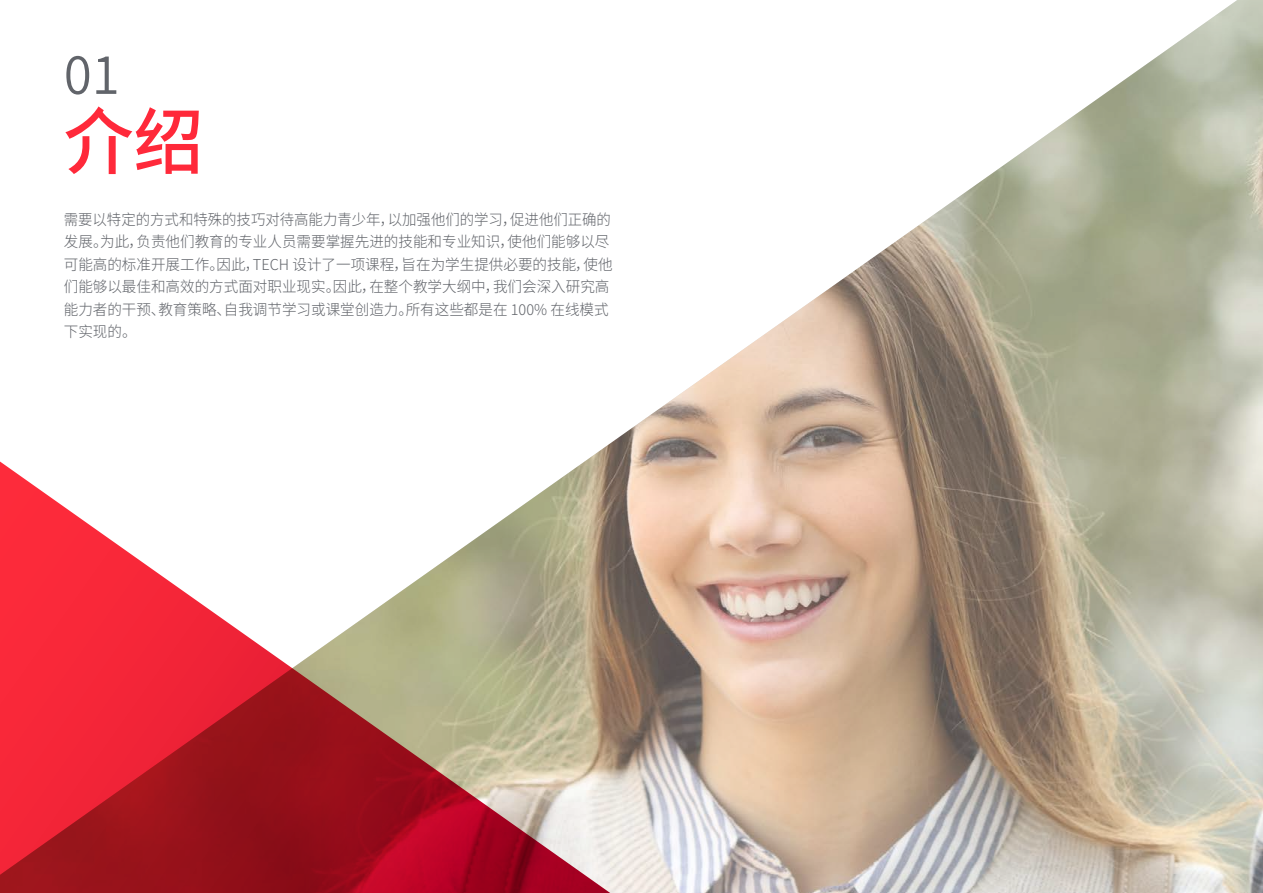
<style>
.page{position:relative;width:1263px;height:893px;background:#fff}
.page>*{position:absolute;margin:0;border:0;box-sizing:border-box;transform-origin:0 0}
.t1{font:500 72px "Source Han Sans CN";color:#ff293a}
.t2{font:52.5px "Source Han Sans CN";color:#61646a}
.t3{font:300 15px/22.5px "Source Han Sans CN";color:#61646a;scale:.96 1}
</style>
<div class="page">
<img style="left:606px;top:0;width:657px;height:893px">
<svg style="left:0;top:446px;width:640px;height:447px"></svg>
<h2 class="t2" style="left:64px;top:45px;width:57px">01</h2>
<h1 class="t1" style="left:64px;top:101px;width:141px">介绍</h1>
<p class="t3" style="left:64px;top:208px;width:573px">需要以特定的方式和特殊的技巧对待高能力青少年，以加强他们的学习，促进他们正确的发展。为此，负责他们教育的专业人员需要掌握先进的技能和专业知识，使他们能够以尽可能高的标准开展工作。因此，TECH 设计了一项课程，旨在为学生提供必要的技能，使他们能够以最佳和高效的方式面对职业现实。因此，在整个教学大纲中，我们会深入研究高能力者的干预、教育策略、自我调节学习或课堂创造力。所有这些都是在 100% 在线模式下实现的。</p>
</div>
